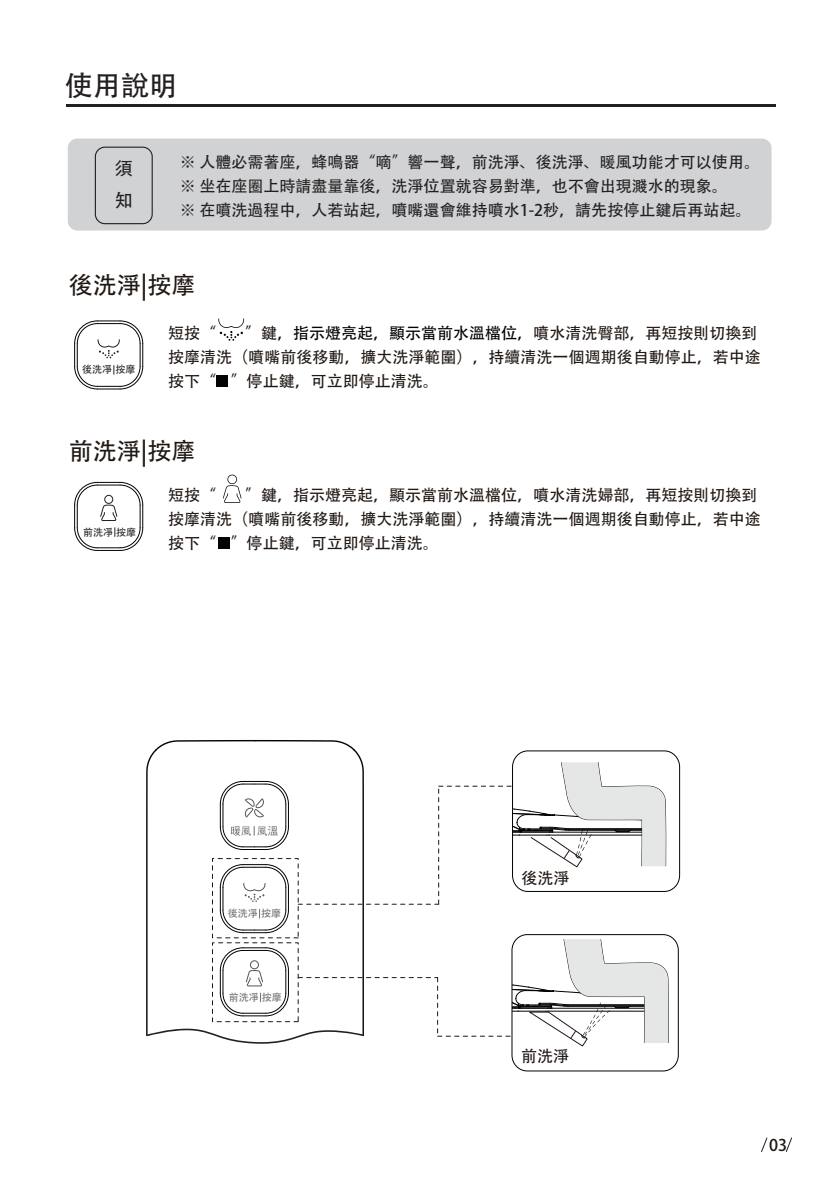
<style>
.page{position:relative;width:840px;height:1191px;background:#fff}
.page>*{position:absolute;margin:0;border:0;box-sizing:border-box;transform-origin:0 0}
.t1{font:28px "Adobe Fangsong Std Regular G Bpc EUC H";color:#231f20}
.t2{font:24px "Adobe Fangsong Std Regular G Bpc EUC H";color:#201813}
.t3{font:18px/32px "Adobe Fangsong Std Regular G Bpc EUC H";color:#231f20}
.t4{font:16px/23.8px "Adobe Fangsong Std Regular G Bpc EUC H";color:#201813}
.t5{font:16px/23.8px "Adobe Fangsong Std Regular G Bpc EUC H";color:#231f20}
.t6{font:16px "Adobe Fangsong Std Regular G Bpc EUC H";color:#211814}
.t7{font:16px "Fang Song GB2312";color:#211814}
.t8{font:10px "Sim Hei G Bpc EUC H";color:#6f6f73}
.t9{font:10px "Sim Hei G Bpc EUC H";color:#231f20}
.s1{color:#030303}
</style>
<div class="page">
<svg style="left:74px;top:482px;width:69px;height:69px"></svg>
<svg style="left:74px;top:320px;width:69px;height:70px"></svg>
<svg style="left:761px;top:1137px;width:6px;height:15px"></svg>
<svg style="left:785px;top:1137px;width:7px;height:15px"></svg>
<hr style="left:66px;top:105px;width:708px;height:2px;background:#231f20">
<svg style="left:218px;top:318px;width:26px;height:23px"></svg>
<div style="left:216px;top:375px;width:12px;height:12px;background:#030303"></div>
<div style="left:218px;top:537px;width:11px;height:12px;background:#030303"></div>
<svg style="left:223px;top:474px;width:18px;height:29px"></svg>
<div style="left:68px;top:139px;width:703px;height:91px;background:#d1d2d4;border-radius:10px"></div>
<div style="left:95px;top:147px;width:58px;height:77px;border:1px solid #231f20;border-radius:10px"></div>
<div style="left:511px;top:934px;width:167px;height:137px;border:1px solid #030303;border-radius:15px"></div>
<svg style="left:146px;top:740px;width:522px;height:307px"></svg>
<h1 class="t1" style="left:65px;top:69px;width:113px">使用說明</h1>
<p class="t3" style="left:115px;top:153px;width:19px">須知</p>
<p class="t5" style="left:180px;top:151px;width:581px">※ 人體必需著座，蜂鳴器“嘀”響一聲，前洗淨、後洗淨、暖風功能才可以使用。※ 坐在座圈上時請盡量靠後，洗淨位置就容易對準，也不會出現濺水的現象。<br>※ 在噴洗過程中，人若站起，噴嘴還會維持噴水1-2秒，請先按停止鍵后再站起。</p>
<h2 class="t2" style="left:69px;top:270px;width:128px">後洗淨|按摩</h2>
<p class="t9" style="left:82px;top:363px;width:55px">後洗凈按摩</p>
<p class="t4" style="left:168px;top:322px;width:593px;text-indent:77px">”鍵<span class="s1">，指示燈亮起，顯示當前水溫檔位，</span>噴水清洗臀部，再短按則切換到按摩清洗（噴嘴前後移動，擴大洗淨範圍），持續清洗一個週期後自動停止，若中途按下“ ”停止鍵，可立即停止清洗。</p>
<p class="t4" style="left:168px;top:322px;width:49px">短按“</p>
<h2 class="t2" style="left:69px;top:436px;width:128px">前洗淨|按摩</h2>
<p class="t9" style="left:83px;top:526px;width:55px">前洗凈按摩</p>
<p class="t4" style="left:168px;top:484px;width:593px;text-indent:77px">”鍵，指示燈亮起，顯示當前水溫檔位，噴水清洗婦部，再短按則切換到按摩清洗（噴嘴前後移動，擴大洗淨範圍），持續清洗一個週期後自動停止，若中途按下“ ”停止鍵，可立即停止清洗。</p>
<p class="t4" style="left:168px;top:484px;width:49px">短按“</p>
<p class="t8" style="left:228px;top:907px;width:55px">後洗凈按摩</p>
<p class="t8" style="left:229px;top:991px;width:55px">前洗凈按摩</p>
<p class="t6" style="left:521px;top:868px;width:49px">後洗淨</p>
<p class="t6" style="left:520px;top:1046px;width:49px">前洗淨</p>
<p class="t7" style="left:768px;top:1135px;width:19px">03</p>
</div>
